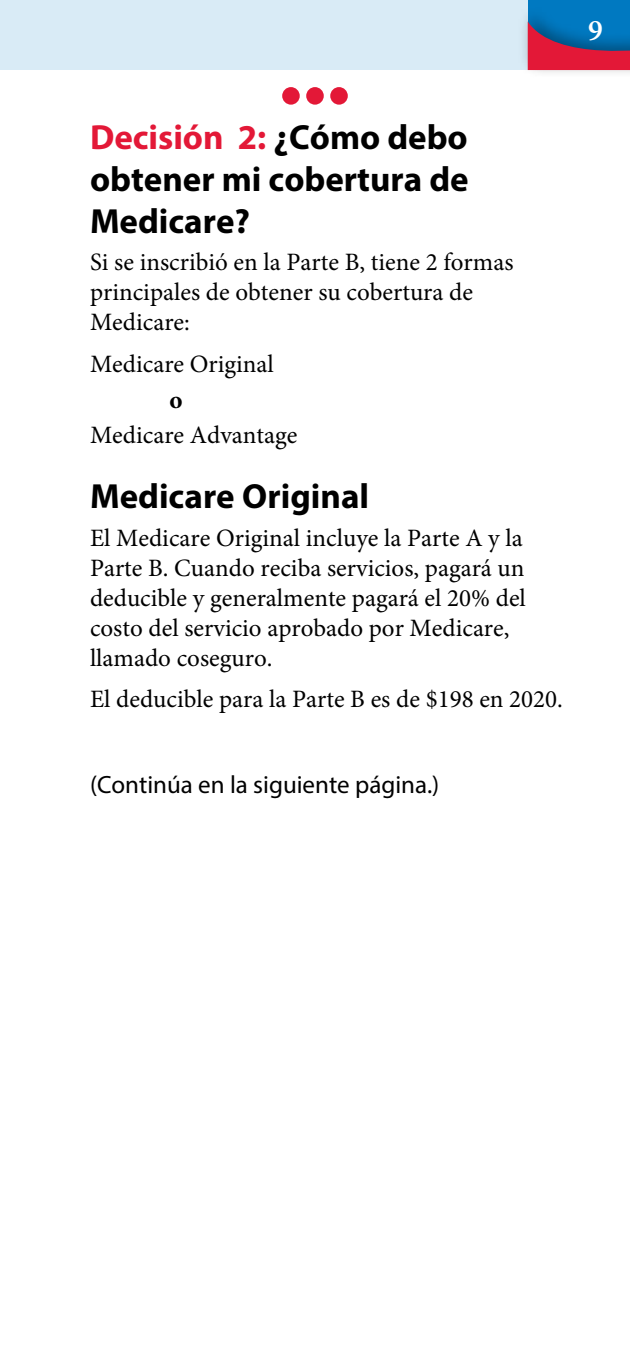
<style>
.page{position:relative;width:630px;height:1350px;background:#fff}
.page>*{position:absolute;margin:0;border:0;box-sizing:border-box;transform-origin:0 0}
.ACCR__body_text{font:700 35px/42px "Myriad Pro";color:#000;text-align:justify}
.ACCR__Header_2{font:700 35px "Myriad Pro";color:#000}
.t1{font:600 30px "Minion Pro";color:#fff}
.ACCR__body_text-2{font:25px/30px "Minion Pro";color:#000}
.ACCR__Second_bullets{font:25px "Myriad Pro";color:#000}
.ACCR__body_text-3{font:700 25px "Minion Pro";color:#000}
.s1{color:#e31837}
</style>
<div class="page">
<div style="left:0;top:0;width:630px;height:70px;background:#d9ebf6"></div>
<div style="left:528px;top:0;width:102px;height:68px;background:#0079c1"></div>
<div style="left:518px;top:5px;width:112px;height:74px;background:#000;opacity:.35"></div>
<svg style="left:528px;top:21px;width:102px;height:49px"></svg>
<div style="left:282px;top:87px;width:18px;height:18px;background:#e31837;border-radius:50%"></div>
<div style="left:306px;top:87px;width:18px;height:18px;background:#e31837;border-radius:50%"></div>
<div style="left:330px;top:87px;width:18px;height:18px;background:#e31837;border-radius:50%"></div>
<p class="t1" style="left:588px;top:10px;width:16px">9</p>
<p class="ACCR__body_text" style="left:90px;top:115px;width:380px"><span class="s1">Decisión 2:</span> ¿Cómo debo obtener mi cobertura de Medicare?</p>
<p class="ACCR__body_text-2" style="left:90px;top:248px;width:425px">Si se inscribió en la Parte B, tiene 2 formas principales de obtener su cobertura de<br>Medicare:</p>
<p class="ACCR__body_text-2" style="left:90px;top:349px;width:185px">Medicare Original</p>
<p class="ACCR__body_text-3" style="left:169px;top:382px;width:15px">o</p>
<p class="ACCR__body_text-2" style="left:90px;top:420px;width:209px">Medicare Advantage</p>
<p class="ACCR__Header_2" style="left:90px;top:473px;width:281px">Medicare Original</p>
<p class="ACCR__body_text-2" style="left:90px;top:523px;width:437px">El Medicare Original incluye la Parte A y la Parte B. Cuando reciba servicios, pagará un deducible y generalmente pagará el 20% del costo del servicio aprobado por Medicare, llamado coseguro.</p>
<p class="ACCR__body_text-2" style="left:90px;top:684px;width:475px">El deducible para la Parte B es de $198 en 2020.</p>
<p class="ACCR__Second_bullets" style="left:90px;top:769px;width:351px">(Continúa en la siguiente página.)</p>
</div>
